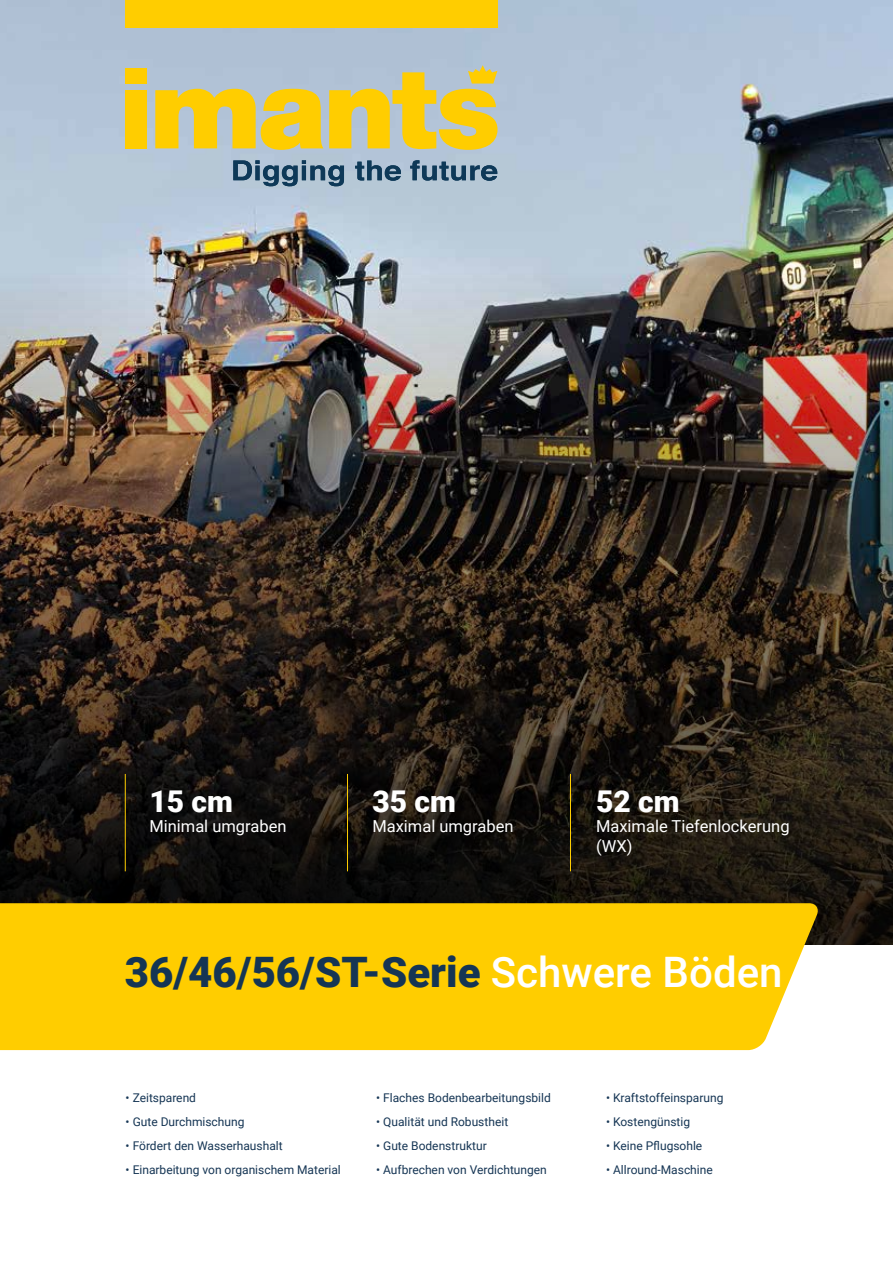
<style>
.page{position:relative;width:893px;height:1263px;background:#fff}
.page>*{position:absolute;margin:0;border:0;box-sizing:border-box;transform-origin:0 0}
.t1{font:900 42px "Roboto";color:#153554}
.t2{font:900 30px "Roboto";color:#fff}
.t3{font:16.5px/19.8px "Roboto";color:#fff}
.t4{font:12px "Roboto";color:#153554}
.s1{font-weight:500;color:#fff}
</style>
<div class="page">
<img style="left:0;top:0;width:893px;height:270px">
<img style="left:0;top:270px;width:893px;height:675px">
<div style="left:125px;top:0;width:372px;height:28px;background:#ffcd00"></div>
<div style="left:125px;top:90px;width:22px;height:58px;background:#ffcd00"></div>
<div style="left:125px;top:68px;width:22px;height:15px;background:#ffcd00"></div>
<svg style="left:155px;top:89px;width:168px;height:61px"></svg>
<svg style="left:329px;top:65px;width:168px;height:85px"></svg>
<svg style="left:233px;top:160px;width:111px;height:26px"></svg>
<svg style="left:355px;top:161px;width:46px;height:20px"></svg>
<svg style="left:410px;top:160px;width:87px;height:21px"></svg>
<div style="left:0;top:903px;width:819px;height:147px;background:#ffcd00"></div>
<hr style="left:125px;top:774px;width:1px;height:97px;background:#ffcd00">
<hr style="left:347px;top:774px;width:1px;height:97px;background:#ffcd00">
<hr style="left:570px;top:774px;width:1px;height:97px;background:#ffcd00">
<h2 class="t2" style="left:149px;top:780px;width:85px">15 cm</h2>
<h3 class="t3" style="left:149px;top:815px;width:139px">Minimal umgraben</h3>
<h2 class="t2" style="left:372px;top:780px;width:85px">35 cm</h2>
<h3 class="t3" style="left:372px;top:815px;width:143px">Maximal umgraben</h3>
<h2 class="t2" style="left:596px;top:780px;width:85px">52 cm</h2>
<h3 class="t3" style="left:596px;top:815px;width:195px">Maximale Tiefenlockerung (WX)</h3>
<h1 class="t1" style="left:125px;top:943px;width:659px">36/46/56/ST-Serie <span class="s1">Schwere Böden</span></h1>
<p class="t4" style="left:126px;top:1089px;width:72px">• Zeitsparend</p>
<p class="t4" style="left:126px;top:1113px;width:120px">• Gute Durchmischung</p>
<p class="t4" style="left:126px;top:1137px;width:159px">• Fördert den Wasserhaushalt</p>
<p class="t4" style="left:126px;top:1161px;width:217px">• Einarbeitung von organischem Material</p>
<p class="t4" style="left:376px;top:1089px;width:176px">• Flaches Bodenbearbeitungsbild</p>
<p class="t4" style="left:376px;top:1113px;width:134px">• Qualität und Robustheit</p>
<p class="t4" style="left:376px;top:1137px;width:112px">• Gute Bodenstruktur</p>
<p class="t4" style="left:376px;top:1161px;width:172px">• Aufbrechen von Verdichtungen</p>
<p class="t4" style="left:606px;top:1089px;width:119px">• Kraftstoffeinsparung</p>
<p class="t4" style="left:606px;top:1113px;width:86px">• Kostengünstig</p>
<p class="t4" style="left:606px;top:1137px;width:98px">• Keine Pflugsohle</p>
<p class="t4" style="left:606px;top:1161px;width:108px">• Allround-Maschine</p>
</div>
